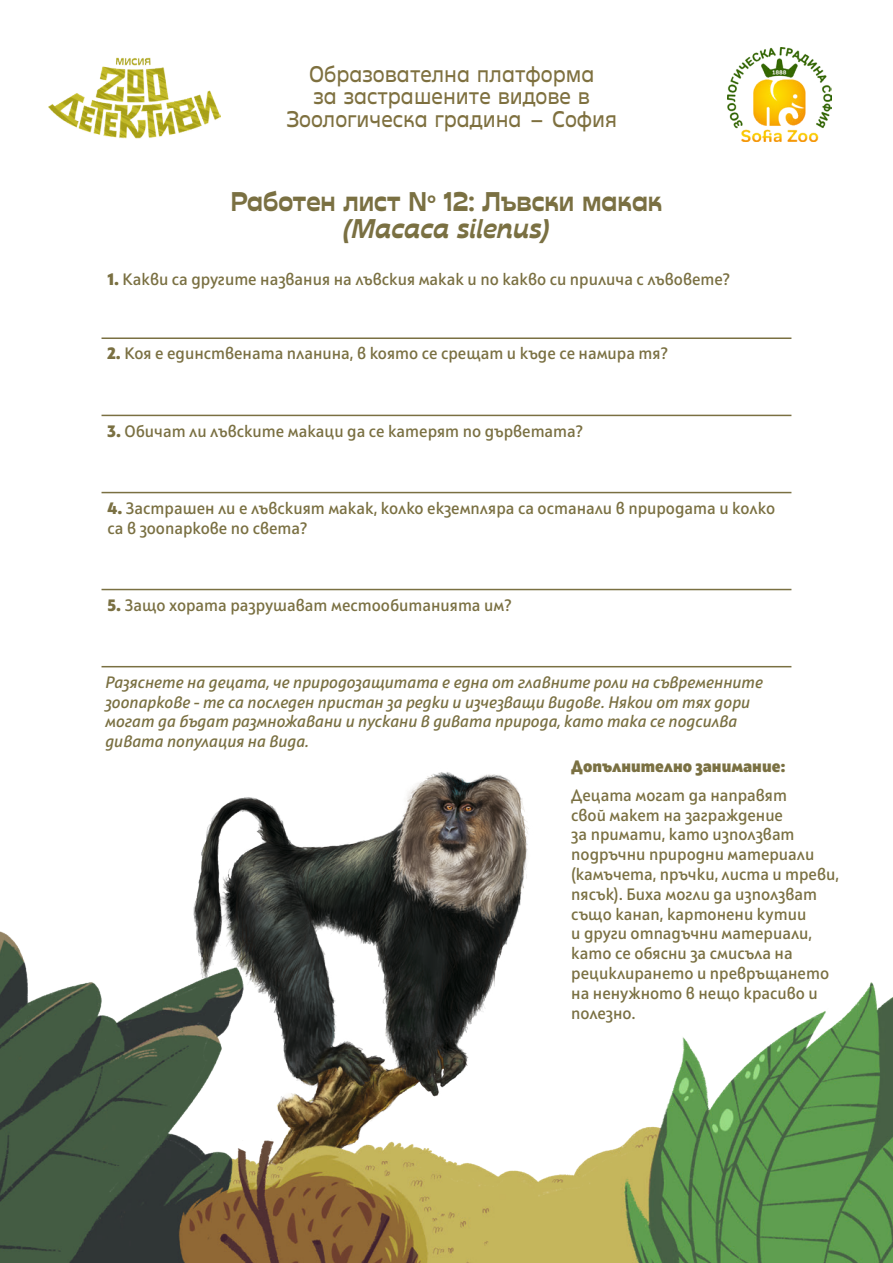
<style>
.page{position:relative;width:893px;height:1263px;background:#fff}
.page>*{position:absolute;margin:0;border:0;box-sizing:border-box;transform-origin:0 0}
.Headline{font:700 27px/27px "Stadio Now Text";color:#7a7042;text-align:center}
.t1{font:22.5px/22.5px "Stadio Now Text";color:#7e703f;text-align:center}
.Body_text{font:600 16.5px/19.8px "Squad";color:#7a7042}
.Body_text-2{font:italic 600 16.5px/19.8px "Squad";color:#7a7042}
.Body_text-3{font:800 16.5px "Squad";color:#7a7042}
.s1{font-style:italic}
.s2{font-weight:800}
</style>
<div class="page">
<img style="left:727px;top:48px;width:104px;height:94px">
<hr style="left:102px;top:337px;width:689px;height:2px;background:#7a7042">
<hr style="left:102px;top:415px;width:689px;height:1px;background:#7a7042">
<hr style="left:102px;top:492px;width:689px;height:1px;background:#7a7042">
<hr style="left:102px;top:589px;width:689px;height:1px;background:#7a7042">
<hr style="left:102px;top:666px;width:689px;height:1px;background:#7a7042">
<img style="left:136px;top:665px;width:449px;height:248px">
<img style="left:0;top:913px;width:893px;height:350px">
<img style="left:49px;top:57px;width:171px;height:81px">
<h2 class="t1" style="left:286px;top:62px;width:332px">Образователна платформа<br>за застрашените видове в<br>Зоологическа градина – София</h2>
<p class="Headline" style="left:231px;top:187px;width:433px">Работен лист № 12: Лъвски макак <span class="s1">(Macaca silenus)</span></p>
<p class="Body_text" style="left:108px;top:269px;width:624px"><span class="s2">1.</span> Какви са другите названия на лъвския макак и по какво си прилича с лъвовете?</p>
<p class="Body_text" style="left:108px;top:344px;width:562px"><span class="s2">2.</span> Коя е единствената планина, в която се срещат и къде се намира тя?</p>
<p class="Body_text" style="left:108px;top:421px;width:477px"><span class="s2">3.</span> Обичат ли лъвските макаци да се катерят по дърветата?</p>
<p class="Body_text" style="left:108px;top:498px;width:669px"><span class="s2">4.</span> Застрашен ли е лъвският макак, колко екземпляра са останали в природата и колко са в зоопаркове по света?</p>
<p class="Body_text" style="left:108px;top:595px;width:405px"><span class="s2">5.</span> Защо хората разрушават местообитанията им?</p>
<p class="Body_text-2" style="left:105px;top:672px;width:659px">Разяснете на децата, че природозащитата е една от главните роли на съвременните зоопаркове - те са последен пристан за редки и изчезващи видове. Някои от тях дори могат да бъдат размножавани и пускани в дивата природа, като така се подсилва дивата популация на вида.</p>
<p class="Body_text-3" style="left:571px;top:756px;width:216px">Допълнително занимание:</p>
<p class="Body_text" style="left:571px;top:785px;width:269px">Децата могат да направят<br>свой макет на заграждение<br>за примати, като използват подръчни природни материали (камъчета, пръчки, листа и треви, пясък). Биха могли да използват също канап, картонени кутии<br>и други отпадъчни материали, като се обясни за смисъла на рециклирането и превръщането на ненужното в нещо красиво и полезно.</p>
</div>
